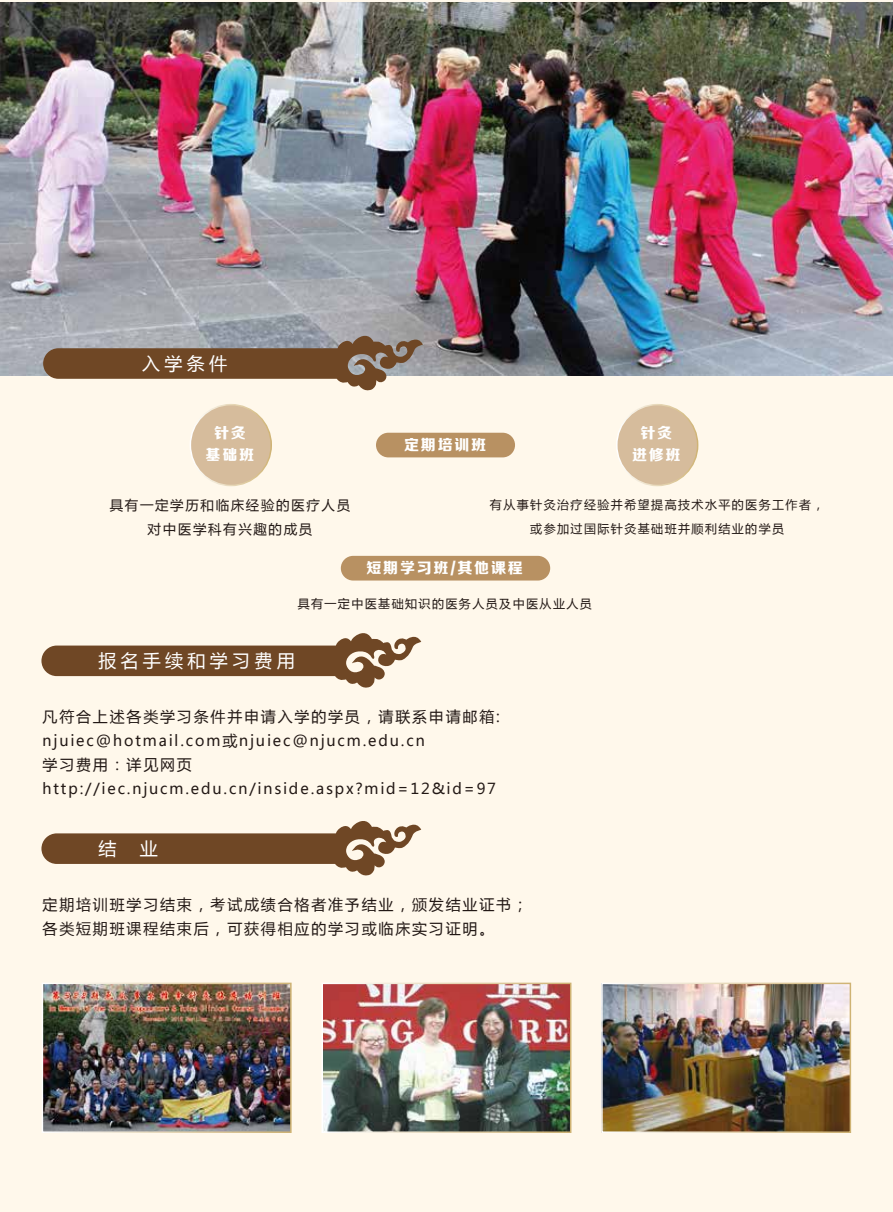
<style>
.page{position:relative;width:893px;height:1212px;background:#fff8eb}
.page>*{position:absolute;margin:0;border:0;box-sizing:border-box;transform-origin:0 0}
.t1{font:18px "Microsoft Ya Hei";letter-spacing:.24em;color:#fff}
.t2{font:15px/24px "Microsoft Ya Hei";letter-spacing:.12em;color:#221815}
.t3{font:15px/21px "FZZDHJW GB1 0";letter-spacing:.12em;color:#fff;text-align:center}
.t4{font:13.5px/24px "Microsoft Ya Hei";letter-spacing:.12em;color:#221815;text-align:center}
.t5{font:12px/24px "Microsoft Ya Hei";letter-spacing:.12em;color:#221815;text-align:center}
</style>
<div class="page">
<div style="left:376px;top:433px;width:139px;height:24px;background:#b89162;border-radius:12px"></div>
<svg style="left:41px;top:633px;width:380px;height:55px"></svg>
<div style="left:341px;top:556px;width:209px;height:24px;background:#b89162;border-radius:12px"></div>
<div style="left:190px;top:405px;width:81px;height:80px;background:#d6bc9c;border-radius:50%"></div>
<div style="left:190px;top:404px;width:82px;height:82px;border:2px solid #fff;border-radius:50%"></div>
<div style="left:617px;top:405px;width:81px;height:80px;background:#d6bc9c;border-radius:50%"></div>
<div style="left:616px;top:404px;width:82px;height:82px;border:2px solid #fff;border-radius:50%"></div>
<svg style="left:41px;top:821px;width:380px;height:55px"></svg>
<img style="left:324px;top:985px;width:244px;height:145px">
<div style="left:321px;top:982px;width:250px;height:151px;border:2px solid #fff"></div>
<img style="left:604px;top:985px;width:244px;height:145px">
<div style="left:601px;top:982px;width:250px;height:151px;border:2px solid #fff"></div>
<img style="left:0;top:3px;width:893px;height:372px">
<svg style="left:43px;top:333px;width:380px;height:58px"></svg>
<img style="left:45px;top:985px;width:244px;height:145px">
<div style="left:42px;top:982px;width:250px;height:151px;border:2px solid #fff"></div>
<p class="t1" style="left:142px;top:351px;width:86px">入学条件</p>
<p class="t3" style="left:206px;top:424px;width:50px">针灸基础班</p>
<p class="t3" style="left:632px;top:424px;width:50px">针灸进修班</p>
<p class="t4" style="left:110px;top:492px;width:242px">具有一定学历和临床经验的医疗人员对中医学科有兴趣的成员</p>
<p class="t5" style="left:490px;top:492px;width:336px">有从事针灸治疗经验并希望提高技术水平的医务工作者，或参加过国际针灸基础班并顺利结业的学员</p>
<p class="t3" style="left:404px;top:435px;width:84px">定期培训班</p>
<p class="t3" style="left:366px;top:559px;width:158px">短期学习班/其他课程</p>
<p class="t5" style="left:298px;top:591px;width:296px">具有一定中医基础知识的医务人员及中医从业人员</p>
<p class="t1" style="left:98px;top:648px;width:198px">报名手续和学习费用</p>
<p class="t2" style="left:43px;top:704px;width:459px">凡符合上述各类学习条件并申请入学的学员，请联系申请邮箱: njuiec@hotmail.com或njuiec@njucm.edu.cn<br>学习费用：详见网页http://iec.njucm.edu.cn/inside.aspx?mid=12&amp;id=97</p>
<p class="t1" style="left:98px;top:836px;width:19px">结</p>
<p class="t1" style="left:140px;top:836px;width:19px">业</p>
<p class="t2" style="left:43px;top:892px;width:487px">定期培训班学习结束，考试成绩合格者准予结业，颁发结业证书；各类短期班课程结束后，可获得相应的学习或临床实习证明。</p>
</div>
